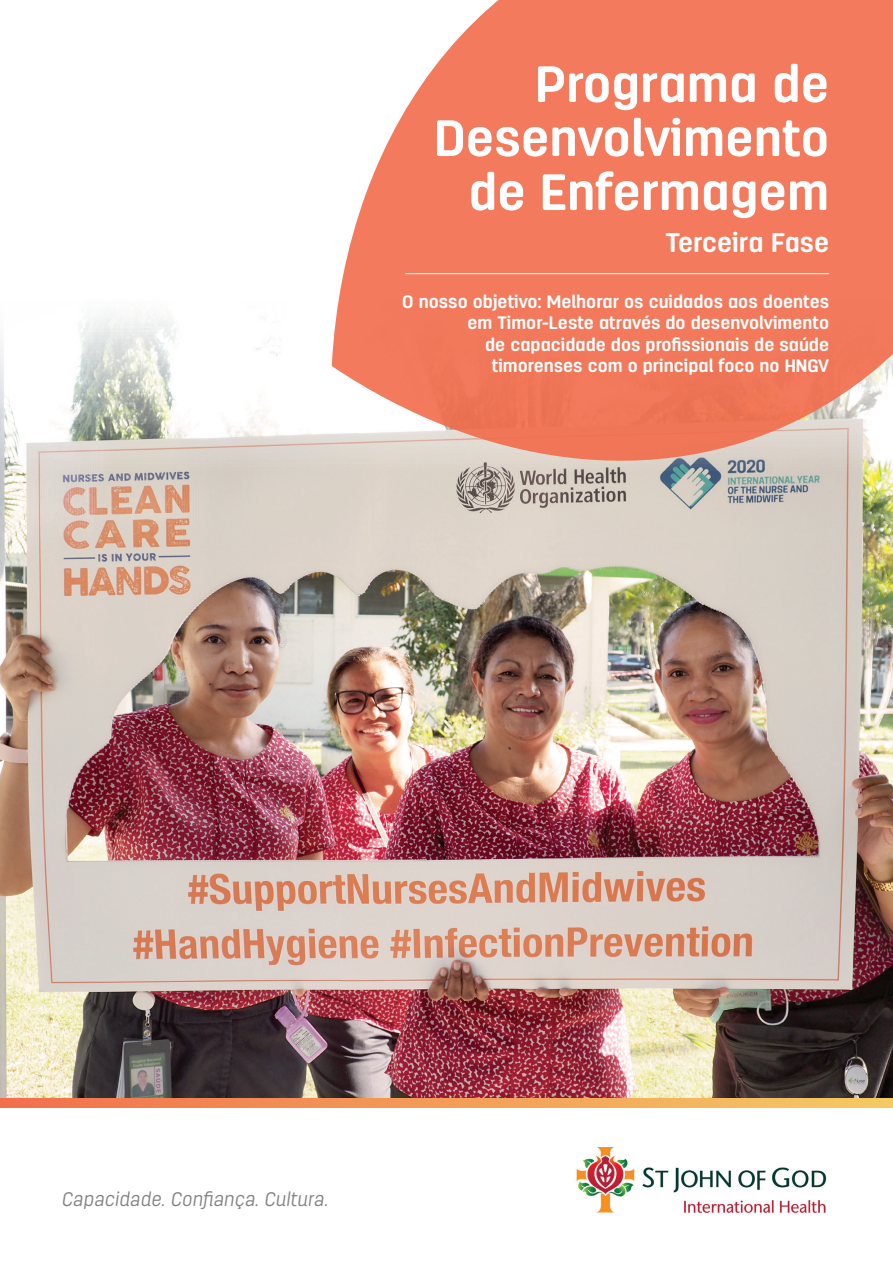
<style>
.page{position:relative;width:893px;height:1263px;background:#fff}
.page>*{position:absolute;margin:0;border:0;box-sizing:border-box;transform-origin:0 0}
.t1{font:700 51px/54px "Antartida Rounded";color:#fff;text-align:right}
.t2{font:700 27px "Antartida Rounded";color:#fff}
.t3{font:italic 300 19.5px "Antartida Rounded";letter-spacing:.01em;color:#808285}
.t4{font:700 18px/21.6px "Antartida Rounded";color:#fff;text-align:right}
</style>
<div class="page">
<img style="left:0;top:314px;width:893px;height:785px">
<svg style="left:332px;top:0;width:561px;height:492px;background:#f08f76"></svg>
<hr style="left:405px;top:273px;width:424px;height:1px;background:#fff">
<img style="left:576px;top:1147px;width:251px;height:66px">
<svg style="left:0;top:1099px;width:893px;height:8px;background:#f39c57"></svg>
<h1 class="t1" style="left:434px;top:58px;width:396px">Programa de<br>Desenvolvimento de Enfermagem</h1>
<h1 class="t2" style="left:666px;top:227px;width:165px">Terceira Fase</h1>
<h1 class="t4" style="left:402px;top:291px;width:428px">O nosso objetivo: Melhorar os cuidados aos doentes em Timor-Leste através do desenvolvimento<br>de capacidade dos profissionais de saúde timorenses com o principal foco no HNGV</h1>
<h1 class="t3" style="left:62px;top:1188px;width:267px">Capacidade. Confiança. Cultura.</h1>
</div>
